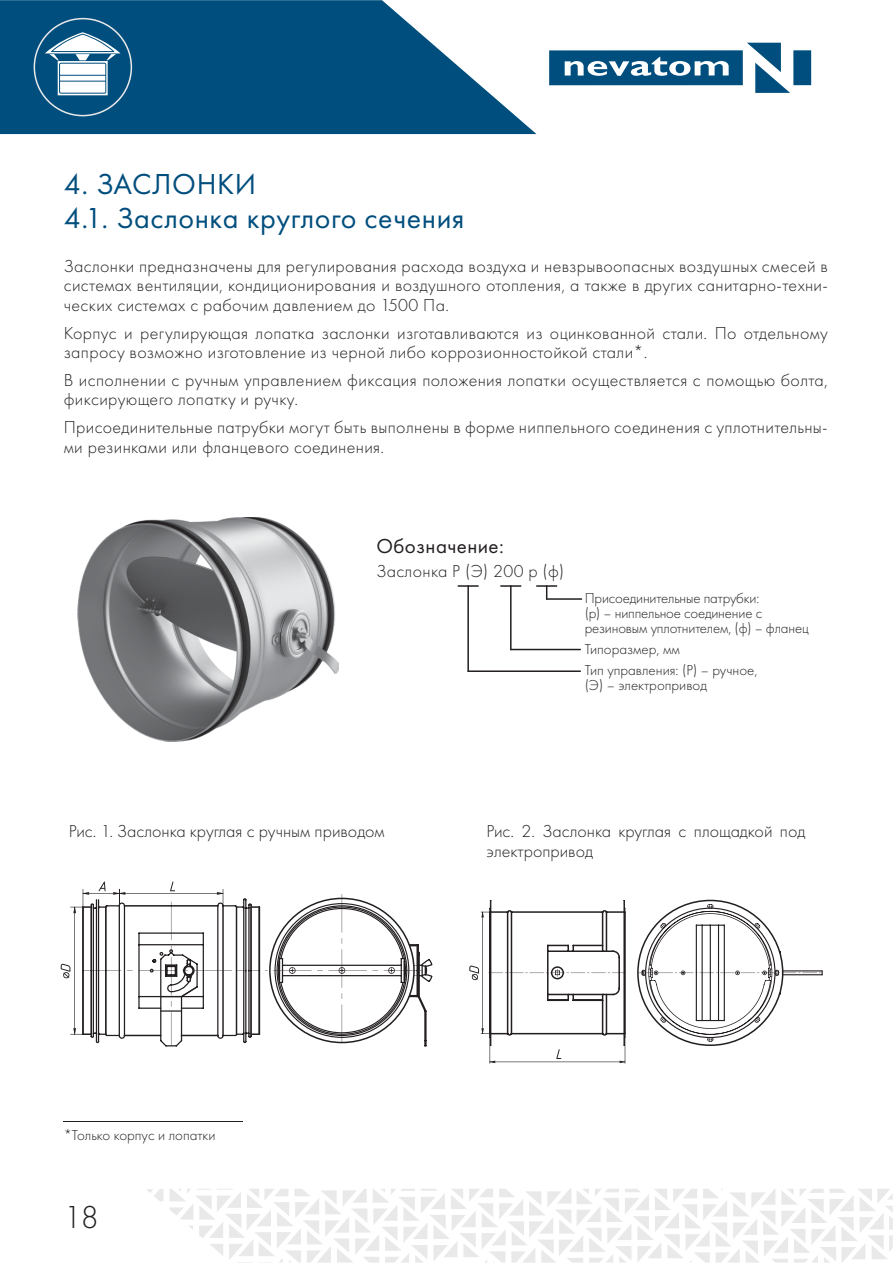
<style>
.page{position:relative;width:893px;height:1263px;background:#fff}
.page>*{position:absolute;margin:0;border:0;box-sizing:border-box;transform-origin:0 0}
.t1{font:300 33px "Futura PT";color:#231f20}
.t2{font:30px/34.5px "Futura PT";letter-spacing:.02em;color:#004e7d}
.t3{font:21px "Futura PT";letter-spacing:.02em;color:#231f20}
.t4{font:300 18px/19.5px "Futura PT";letter-spacing:.02em;color:#231f20}
.t5{font:300 18px/19.5px "Futura PT";color:#231f20}
.t6{font:300 15px/15px "Futura PT";letter-spacing:-.01em;color:#231f20}
</style>
<div class="page">
<svg style="left:146px;top:1189px;width:17px;height:12px"></svg>
<svg style="left:169px;top:1189px;width:724px;height:74px"></svg>
<svg style="left:0;top:0;width:536px;height:134px;fill:#004e7d"></svg>
<svg style="left:34px;top:18px;width:98px;height:98px"></svg>
<div style="left:793px;top:50px;width:18px;height:35px;background:#004e7d"></div>
<svg style="left:549px;top:43px;width:241px;height:50px"></svg>
<div style="left:675px;top:64px;width:9px;height:9px;background:#004e7d;border-radius:50%"></div>
<img style="left:78px;top:517px;width:261px;height:224px">
<hr style="left:467px;top:585px;width:2px;height:87px;background:#231f20">
<hr style="left:467px;top:670px;width:114px;height:2px;background:#231f20">
<hr style="left:510px;top:649px;width:71px;height:1px;background:#231f20">
<hr style="left:546px;top:598px;width:36px;height:2px;background:#231f20">
<hr style="left:510px;top:585px;width:1px;height:65px;background:#231f20">
<svg style="left:546px;top:587px;width:1px;height:13px"></svg>
<hr style="left:457px;top:585px;width:22px;height:2px;background:#231f20">
<hr style="left:500px;top:585px;width:21px;height:2px;background:#231f20">
<hr style="left:536px;top:585px;width:21px;height:2px;background:#231f20">
<hr style="left:64px;top:1121px;width:179px;height:1px;background:#231f20">
<svg style="left:61px;top:882px;width:371px;height:164px"></svg>
<hr style="left:181px;top:1035px;width:38px;height:1px;background:#231f20">
<hr style="left:124px;top:1035px;width:38px;height:1px;background:#231f20">
<hr style="left:782px;top:970px;width:41px;height:1px;background:#231f20">
<hr style="left:783px;top:974px;width:40px;height:1px;background:#231f20">
<svg style="left:686px;top:900px;width:49px;height:146px"></svg>
<svg style="left:637px;top:904px;width:184px;height:138px"></svg>
<svg style="left:469px;top:900px;width:157px;height:164px"></svg>
<h2 class="t2" style="left:64px;top:166px;width:402px">4. ЗАСЛОНКИ<br>4.1. Заслонка круглого сечения</h2>
<p class="t4" style="left:64px;top:256px;width:766px;text-align:justify">Заслонки предназначены для регулирования расхода воздуха и невзрывоопасных воздушных смесей в системах вентиляции, кондиционирования и воздушного отопления, а также в других санитарно-техни&shy;ческих системах с рабочим давлением до 1500 Па.</p>
<p class="t4" style="left:64px;top:323px;width:765px">Корпус и регулирующая лопатка заслонки изготавливаются из оцинкованной стали. По отдельному запросу возможно изготовление из черной либо коррозионностойкой стали*.</p>
<p class="t4" style="left:64px;top:370px;width:765px">В исполнении с ручным управлением фиксация положения лопатки осуществляется с помощью болта, фиксирующего лопатку и ручку.</p>
<p class="t4" style="left:64px;top:418px;width:765px">Присоединительные патрубки могут быть выполнены в форме ниппельного соединения с уплотнительны&shy;ми резинками или фланцевого соединения.</p>
<p class="t3" style="left:376px;top:534px;width:129px">Обозначение:</p>
<p class="t4" style="left:376px;top:561px;width:189px">Заслонка Р (Э) 200 р (ф)</p>
<p class="t6" style="left:585px;top:590px;width:225px">Присоединительные патрубки:<br>(р) – ниппельное соединение с резиновым уплотнителем, (ф) – фланец</p>
<p class="t6" style="left:585px;top:638px;width:174px;line-height:21.3px">Типоразмер, мм<br>Тип управления: (Р) – ручное,</p>
<p class="t6" style="left:585px;top:678px;width:124px">(Э) – электропривод</p>
<p class="t5" style="left:69px;top:821px;width:317px">Рис. 1. Заслонка круглая с ручным приводом</p>
<p class="t5" style="left:487px;top:821px;width:320px">Рис. 2. Заслонка круглая с площадкой под электропривод</p>
<p class="t6" style="left:64px;top:1127px;width:153px">*Только корпус и лопатки</p>
<h1 class="t1" style="left:64px;top:1198px;width:37px">18</h1>
</div>
